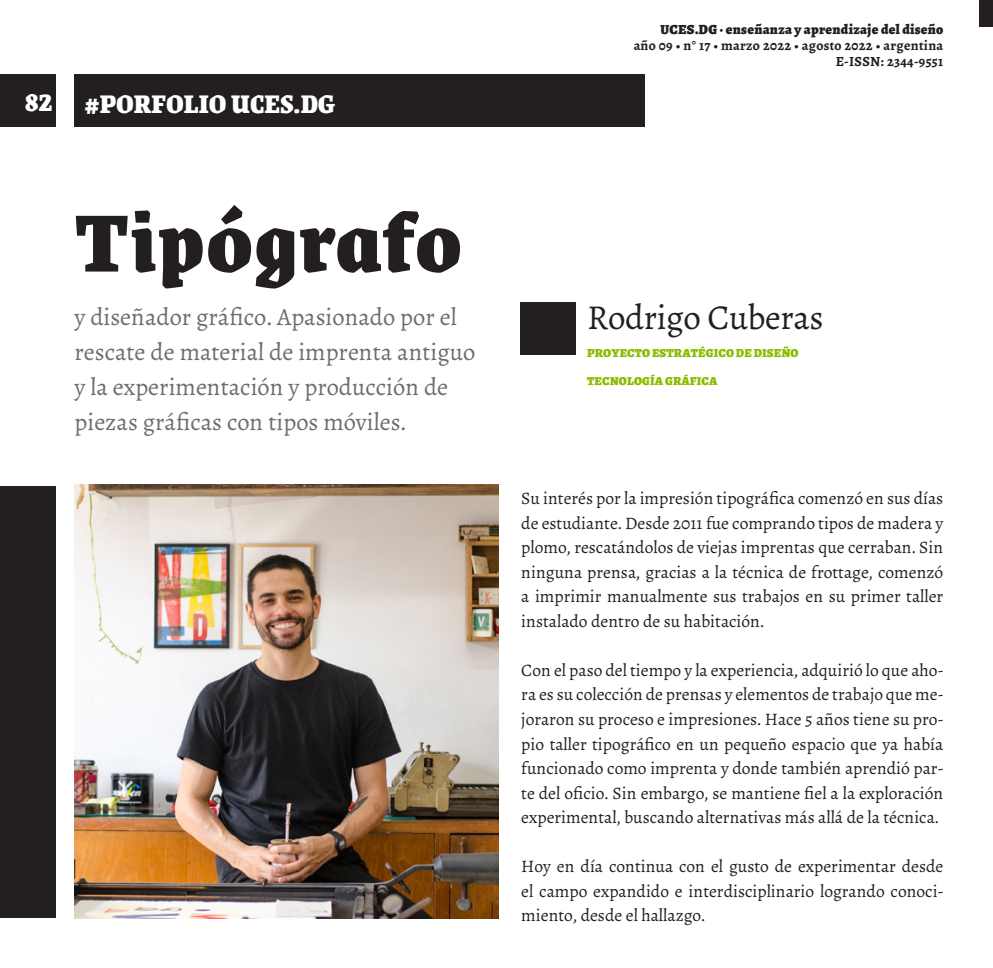
<style>
.page{position:relative;width:993px;height:968px;background:#fff}
.page>*{position:absolute;margin:0;border:0;box-sizing:border-box;transform-origin:0 0}
.t1{font:900 91px "Grenze";letter-spacing:.02em;color:#231f20}
.t2{font:35px "Alegreya";letter-spacing:-.01em;color:#231f20}
.t3{font:900 28px "Grenze";letter-spacing:.01em;color:#fff}
.t4{font:24.5px/35px "Alegreya";color:#6c6d70}
.t5{font:17.5px/24.5px "Alegreya";color:#231f20;text-align:justify}
.t6{font:700 14px/15.8px "Alegreya";letter-spacing:.02em;color:#231f20;text-align:right}
.t7{font:900 14px "Alegreya";letter-spacing:.02em;color:#231f20}
.t8{font:900 12.25px "Alegreya";letter-spacing:.01em;color:#8dbb00}
</style>
<div class="page">
<div style="left:0;top:74px;width:55px;height:53px;background:#231f20"></div>
<div style="left:74px;top:74px;width:571px;height:53px;background:#231f20"></div>
<div style="left:978px;top:0;width:14px;height:26px;background:#231f20"></div>
<div style="left:0;top:486px;width:55px;height:431px;background:#231f20"></div>
<div style="left:520px;top:302px;width:55px;height:52px;background:#231f20"></div>
<img style="left:74px;top:485px;width:424px;height:433px">
<h3 class="t3" style="left:20px;top:79px;width:29px">82</h3>
<p class="t3" style="left:25px;top:79px;width:29px">82</p>
<p class="t3" style="left:84px;top:82px;width:252px">#PORFOLIO UCES.DG</p>
<p class="t1" style="left:75px;top:170px;width:388px">Tipógrafo</p>
<p class="t4" style="left:74px;top:299px;width:402px">y diseñador gráfico. Apasionado por el rescate de material de imprenta antiguo y la experimentación y producción de piezas gráficas con tipos móviles.</p>
<p class="t7" style="left:660px;top:20px;width:284px">UCES.DG · enseñanza y aprendizaje del diseño</p>
<p class="t6" style="left:633px;top:37px;width:311px">año 09 • n° 17 • marzo 2022 • agosto 2022 • argentina<br>E-ISSN: 2344-9551</p>
<p class="t2" style="left:587px;top:296px;width:238px">Rodrigo Cuberas</p>
<p class="t8" style="left:587px;top:344px;width:213px">PROYECTO ESTRATÉGICO DE DISEÑO</p>
<p class="t8" style="left:587px;top:372px;width:132px">TECNOLOGÍA GRÁFICA</p>
<p class="t5" style="left:521px;top:486px;width:423px">Su interés por la impresión tipográfica comenzó en sus días de estudiante. Desde 2011 fue comprando tipos de madera y plomo, rescatándolos de viejas imprentas que cerraban. Sin ninguna prensa, gracias a la técnica de frottage, comenzó a imprimir manualmente sus trabajos en su primer taller instalado dentro de su habitación.</p>
<p class="t5" style="left:521px;top:658px;width:423px">Con el paso del tiempo y la experiencia, adquirió lo que aho&shy;ra es su colección de prensas y elementos de trabajo que me&shy;joraron su proceso e impresiones. Hace 5 años tiene su pro&shy;pio taller tipográfico en un pequeño espacio que ya había funcionado como imprenta y donde también aprendió par&shy;te del oficio. Sin embargo, se mantiene fiel a la exploración experimental, buscando alternativas más allá de la técnica.</p>
<p class="t5" style="left:521px;top:854px;width:423px">Hoy en día continua con el gusto de experimentar desde el campo expandido e interdisciplinario logrando conoci&shy;miento, desde el hallazgo.</p>
</div>
